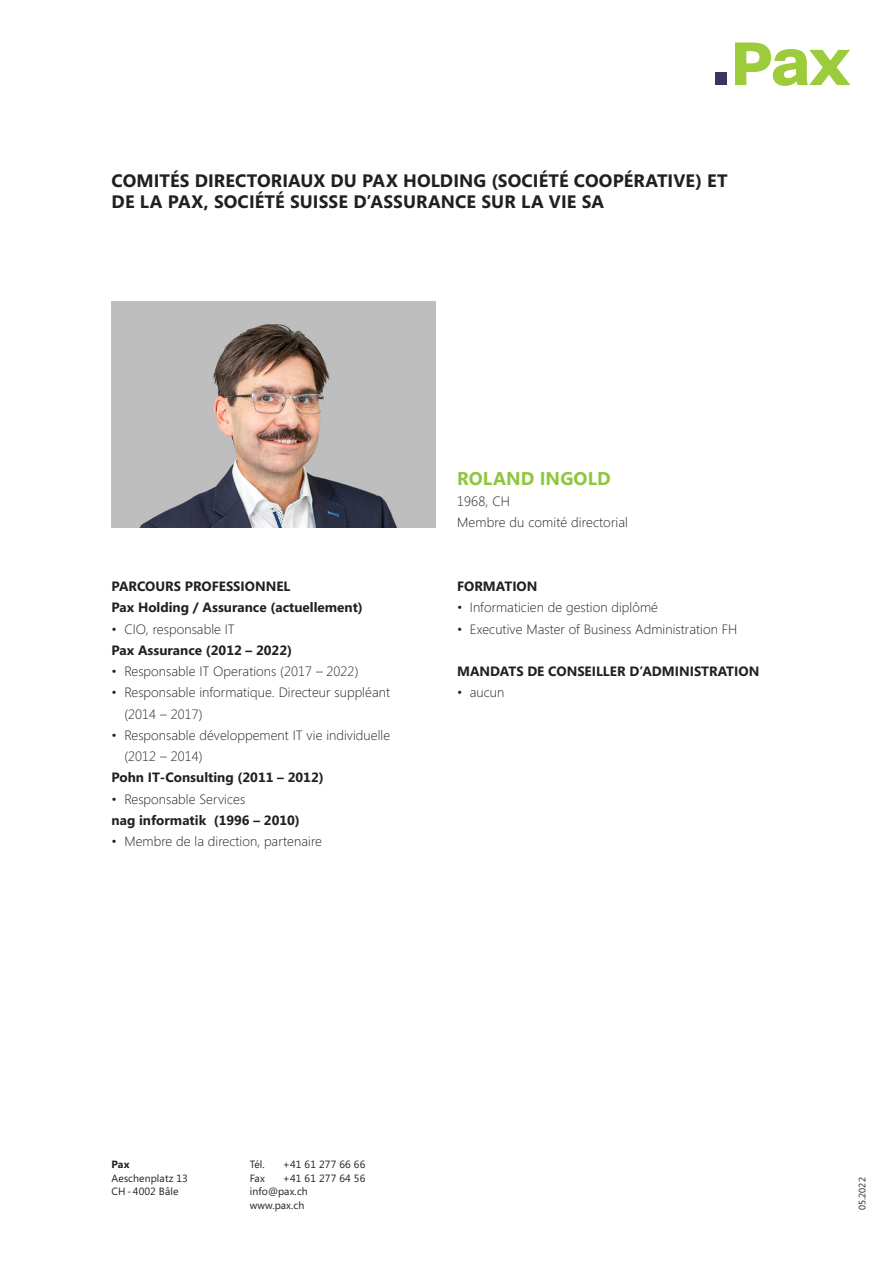
<style>
.page{position:relative;width:893px;height:1263px;background:#fff}
.page>*{position:absolute;margin:0;border:0;box-sizing:border-box;transform-origin:0 0}
.PX_Zwischentitel_1_H{font:700 18.45px "Segoe";letter-spacing:.005em;color:#8fc63e}
.PX_Leadtext_1{font:700 18px/21.3px "Segoe";letter-spacing:.005em;color:#231f20}
.PX_Zwischentitel_1_H-2{font:300 13.5px/21.3px "Segoe";letter-spacing:.005em;color:#231f20}
.PX_Untertitel_1{font:700 13.5px "Segoe";color:#231f20}
.PX_Untertitel_1_Vers{font:700 13.5px "Segoe";color:#231f20}
.t1{font:10.5px/13.5px "Segoe";letter-spacing:.01em;color:#231f20}
.t2{font:700 10.5px "Segoe";color:#231f20}
.t3{font:9.3px "Segoe";letter-spacing:.005em;color:#231f20}
</style>
<div class="page">
<svg style="left:735px;top:43px;width:115px;height:43px"></svg>
<div style="left:715px;top:73px;width:12px;height:12px;background:#39355c"></div>
<img style="left:112px;top:302px;width:324px;height:225px">
<p class="PX_Leadtext_1" style="left:112px;top:169px;width:618px">COMITÉS DIRECTORIAUX DU PAX HOLDING (SOCIÉTÉ COOPÉRATIVE) ET<br>DE LA PAX, SOCIÉTÉ SUISSE D’ASSURANCE SUR LA VIE SA</p>
<p class="PX_Untertitel_1_Vers" style="left:112px;top:577px;width:180px">PARCOURS PROFESSIONNEL</p>
<p class="PX_Untertitel_1" style="left:112px;top:598px;width:253px">Pax Holding / Assurance (actuellement)</p>
<p class="PX_Zwischentitel_1_H-2" style="left:112px;top:618px;width:125px">• CIO, responsable IT</p>
<p class="PX_Untertitel_1" style="left:112px;top:640px;width:182px">Pax Assurance (2012 – 2022)</p>
<p class="PX_Zwischentitel_1_H-2" style="left:112px;top:661px;width:248px">• Responsable IT Operations (2017 – 2022)</p>
<p class="PX_Zwischentitel_1_H-2" style="left:124px;top:682px;width:267px;text-indent:-13px">• Responsable informatique. Directeur suppléant (2014 – 2017)</p>
<p class="PX_Zwischentitel_1_H-2" style="left:124px;top:725px;width:267px;text-indent:-13px">• Responsable développement IT vie individuelle (2012 – 2014)</p>
<p class="PX_Untertitel_1" style="left:112px;top:768px;width:214px">Pohn IT-Consulting (2011 – 2012)</p>
<p class="PX_Zwischentitel_1_H-2" style="left:112px;top:788px;width:135px">• Responsable Services</p>
<p class="PX_Untertitel_1" style="left:112px;top:810px;width:190px">nag informatik (1996 – 2010)</p>
<p class="PX_Zwischentitel_1_H-2" style="left:112px;top:831px;width:212px">• Membre de la direction, partenaire</p>
<p class="PX_Zwischentitel_1_H" style="left:457px;top:465px;width:155px">ROLAND INGOLD</p>
<p class="PX_Zwischentitel_1_H-2" style="left:457px;top:491px;width:172px">1968, CH<br>Membre du comité directorial</p>
<p class="PX_Untertitel_1_Vers" style="left:457px;top:577px;width:82px">FORMATION</p>
<p class="PX_Zwischentitel_1_H-2" style="left:457px;top:597px;width:202px">• Informaticien de gestion diplômé</p>
<p class="PX_Zwischentitel_1_H-2" style="left:457px;top:618px;width:282px">• Executive Master of Business Administration FH</p>
<p class="PX_Untertitel_1_Vers" style="left:457px;top:662px;width:304px">MANDATS DE CONSEILLER D’ADMINISTRATION</p>
<p class="PX_Zwischentitel_1_H-2" style="left:457px;top:682px;width:49px">• aucun</p>
<p class="t2" style="left:112px;top:1157px;width:19px">Pax</p>
<p class="t1" style="left:112px;top:1171px;width:78px">Aeschenplatz 13<br>CH - 4002 Bâle</p>
<p class="t1" style="left:250px;top:1157px;width:16px">Tél.</p>
<p class="t1" style="left:283px;top:1157px;width:84px">+41 61 277 66 66</p>
<p class="t1" style="left:250px;top:1171px;width:17px">Fax</p>
<p class="t1" style="left:250px;top:1171px;width:117px;text-indent:33px">+41 61 277 64 56 info@pax.ch<br>www.pax.ch</p>
<p class="t3" style="left:856px;top:1210px;width:34px;rotate:-90deg">05.2022</p>
</div>
